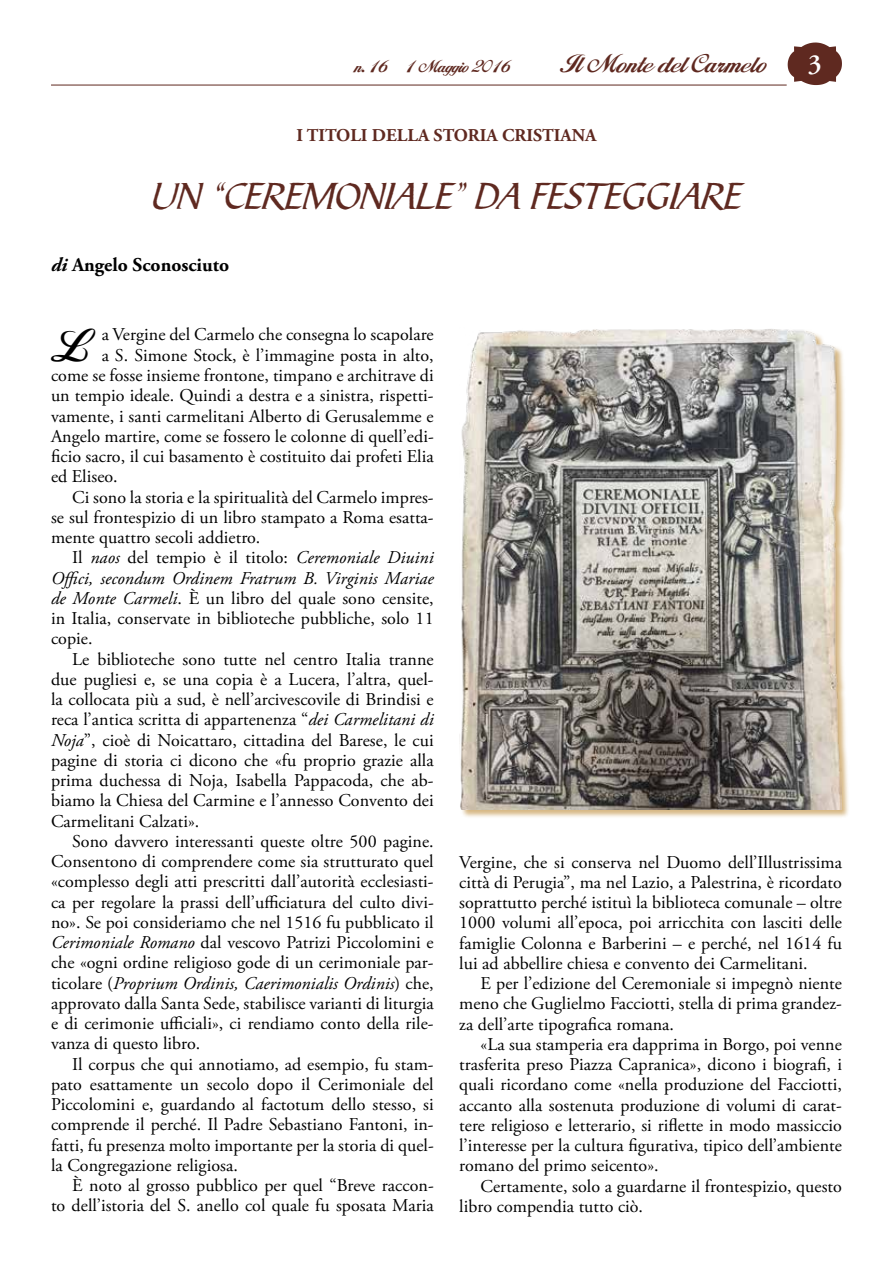
<style>
.page{position:relative;width:893px;height:1263px;background:#fff}
.page>*{position:absolute;margin:0;border:0;box-sizing:border-box;transform-origin:0 0}
.t1{font:46.2px "Alison";color:#000}
.t2{font:39px "Bible Script Plain";color:#5f2920}
.t3{font:600 27.75px "Adobe Garamond";color:#fff}
.t4{font:25.8px "Alison";color:#5f2920}
.t5{font:700 19.5px "Adobe Garamond Pro";color:#000}
.t6{font:18px/20.2px "Adobe Garamond Pro";letter-spacing:.005em;color:#000;text-align:justify}
.t7{font:italic 18px "Adobe Garamond Pro";letter-spacing:.005em;color:#000}
.t8{font:700 18px "Adobe Garamond Pro";color:#5f2920}
.t9{font:17.25px "Alison";color:#5f2920}
.s1{font-style:italic}
.s2{font-style:normal}
</style>
<div class="page">
<hr style="left:51px;top:85px;width:736px;height:1px;background:#5f2920">
<svg style="left:788px;top:43px;width:54px;height:42px"></svg>
<div style="left:459px;top:329px;width:391px;height:489px;background:#caa15d;opacity:.75"></div>
<img style="left:459px;top:329px;width:383px;height:481px">
<p class="t9" style="left:354px;top:58px;width:158px">n. 16 1 Maggio 2016</p>
<h3 class="t4" style="left:560px;top:51px;width:207px">Il Monte del Carmelo</h3>
<h3 class="t3" style="left:808px;top:49px;width:16px">3</h3>
<p class="t8" style="left:297px;top:124px;width:301px">I TITOLI DELLA STORIA CRISTIANA</p>
<h2 class="t2" style="left:151px;top:173px;width:592px">UN “CEREMONIALE” DA FESTEGGIARE</h2>
<p class="t5" style="left:51px;top:253px;width:180px"><span class="s1">di</span> Angelo Sconosciuto</p>
<h1 class="t1" style="left:51px;top:323px;width:39px">L</h1>
<p class="t6" style="left:102px;top:325px;width:333px">a Vergine del Carmelo che consegna lo scapolare</p>
<p class="t6" style="left:102px;top:346px;width:334px">a S. Simone Stock, è l’immagine posta in alto,</p>
<p class="t6" style="left:51px;top:366px;width:384px">come se fosse insieme frontone, timpano e architrave di</p>
<p class="t6" style="left:51px;top:386px;width:384px">un tempio ideale. Quindi a destra e a sinistra, rispetti-</p>
<p class="t6" style="left:51px;top:406px;width:384px">vamente, i santi carmelitani Alberto di Gerusalemme e</p>
<p class="t6" style="left:51px;top:427px;width:384px">Angelo martire, come se fossero le colonne di quell’edi-</p>
<p class="t6" style="left:51px;top:447px;width:384px">ficio sacro, il cui basamento è costituito dai profeti Elia</p>
<p class="t6" style="left:51px;top:467px;width:68px">ed Eliseo.</p>
<p class="t6" style="left:72px;top:487px;width:363px">Ci sono la storia e la spiritualità del Carmelo impres-</p>
<p class="t6" style="left:51px;top:508px;width:384px">se sul frontespizio di un libro stampato a Roma esatta-</p>
<p class="t6" style="left:51px;top:528px;width:211px">mente quattro secoli addietro.</p>
<p class="t6" style="left:72px;top:548px;width:363px">Il <span class="s1">naos</span> del tempio è il titolo: <span class="s1">Ceremoniale Diuini</span></p>
<p class="t7" style="left:51px;top:567px;width:384px">Offici, secondum Ordinem Fratrum B. Virginis Mariae</p>
<p class="t6" style="left:51px;top:589px;width:384px"><span class="s1">de Monte Carmeli</span>. È un libro del quale sono censite,</p>
<p class="t6" style="left:51px;top:609px;width:384px">in Italia, conservate in biblioteche pubbliche, solo 11</p>
<p class="t6" style="left:51px;top:629px;width:43px">copie.</p>
<p class="t6" style="left:72px;top:649px;width:363px">Le biblioteche sono tutte nel centro Italia tranne</p>
<p class="t6" style="left:51px;top:670px;width:384px">due pugliesi e, se una copia è a Lucera, l’altra, quel-</p>
<p class="t6" style="left:51px;top:690px;width:384px">la collocata più a sud, è nell’arcivescovile di Brindisi e</p>
<p class="t6" style="left:51px;top:710px;width:384px">reca l’antica scritta di appartenenza “<span class="s1">dei Carmelitani di</span></p>
<p class="t6" style="left:51px;top:730px;width:384px"><span class="s1">Noja</span>”, cioè di Noicattaro, cittadina del Barese, le cui</p>
<p class="t6" style="left:51px;top:751px;width:384px">pagine di storia ci dicono che «fu proprio grazie alla</p>
<p class="t6" style="left:51px;top:771px;width:384px">prima duchessa di Noja, Isabella Pappacoda, che ab-</p>
<p class="t6" style="left:51px;top:791px;width:384px">biamo la Chiesa del Carmine e l’annesso Convento dei</p>
<p class="t6" style="left:51px;top:811px;width:150px">Carmelitani Calzati».</p>
<p class="t6" style="left:72px;top:832px;width:363px">Sono davvero interessanti queste oltre 500 pagine.</p>
<p class="t6" style="left:51px;top:852px;width:384px">Consentono di comprendere come sia strutturato quel</p>
<p class="t6" style="left:51px;top:872px;width:384px">«complesso degli atti prescritti dall’autorità ecclesiasti-</p>
<p class="t6" style="left:51px;top:892px;width:384px">ca per regolare la prassi dell’ufficiatura del culto divi-</p>
<p class="t6" style="left:51px;top:913px;width:384px">no». Se poi consideriamo che nel 1516 fu pubblicato il</p>
<p class="t6" style="left:51px;top:933px;width:384px"><span class="s1">Cerimoniale Romano</span> dal vescovo Patrizi Piccolomini e</p>
<p class="t6" style="left:51px;top:953px;width:384px">che «ogni ordine religioso gode di un cerimoniale par-</p>
<p class="t7" style="left:51px;top:972px;width:384px"><span class="s2">ticolare (</span>Proprium Ordinis, Caerimonialis Ordinis<span class="s2">) che,</span></p>
<p class="t6" style="left:51px;top:994px;width:384px">approvato dalla Santa Sede, stabilisce varianti di liturgia</p>
<p class="t6" style="left:51px;top:1014px;width:384px">e di cerimonie ufficiali», ci rendiamo conto della rile-</p>
<p class="t6" style="left:51px;top:1034px;width:151px">vanza di questo libro.</p>
<p class="t6" style="left:72px;top:1054px;width:363px">Il corpus che qui annotiamo, ad esempio, fu stam-</p>
<p class="t6" style="left:51px;top:1075px;width:384px">pato esattamente un secolo dopo il Cerimoniale del</p>
<p class="t6" style="left:51px;top:1095px;width:384px">Piccolomini e, guardando al factotum dello stesso, si</p>
<p class="t6" style="left:51px;top:1115px;width:384px">comprende il perché. Il Padre Sebastiano Fantoni, in-</p>
<p class="t6" style="left:51px;top:1135px;width:384px">fatti, fu presenza molto importante per la storia di quel-</p>
<p class="t6" style="left:51px;top:1156px;width:188px">la Congregazione religiosa.</p>
<p class="t6" style="left:72px;top:1176px;width:363px">È noto al grosso pubblico per quel “Breve raccon-</p>
<p class="t6" style="left:51px;top:1196px;width:384px">to dell’istoria del S. anello col quale fu sposata Maria</p>
<p class="t6" style="left:459px;top:852px;width:384px">Vergine, che si conserva nel Duomo dell’Illustrissima città di Perugia”, ma nel Lazio, a Palestrina, è ricordato soprattutto perché istituì la biblioteca comunale – oltre 1000 volumi all’epoca, poi arricchita con lasciti delle famiglie Colonna e Barberini – e perché, nel 1614 fu lui ad abbellire chiesa e convento dei Carmelitani.</p>
<p class="t6" style="left:459px;top:974px;width:384px;text-indent:21px">E per l’edizione del Ceremoniale si impegnò niente meno che Guglielmo Facciotti, stella di prima grandez&shy;za dell’arte tipografica romana.</p>
<p class="t6" style="left:459px;top:1035px;width:384px;text-indent:21px">«La sua stamperia era dapprima in Borgo, poi venne trasferita preso Piazza Capranica», dicono i biografi, i quali ricordano come «nella produzione del Facciotti, accanto alla sostenuta produzione di volumi di carat&shy;tere religioso e letterario, si riflette in modo massiccio l’interesse per la cultura figurativa, tipico dell’ambiente romano del primo seicento».</p>
<p class="t6" style="left:459px;top:1176px;width:384px;text-indent:21px">Certamente, solo a guardarne il frontespizio, questo libro compendia tutto ciò.</p>
</div>
